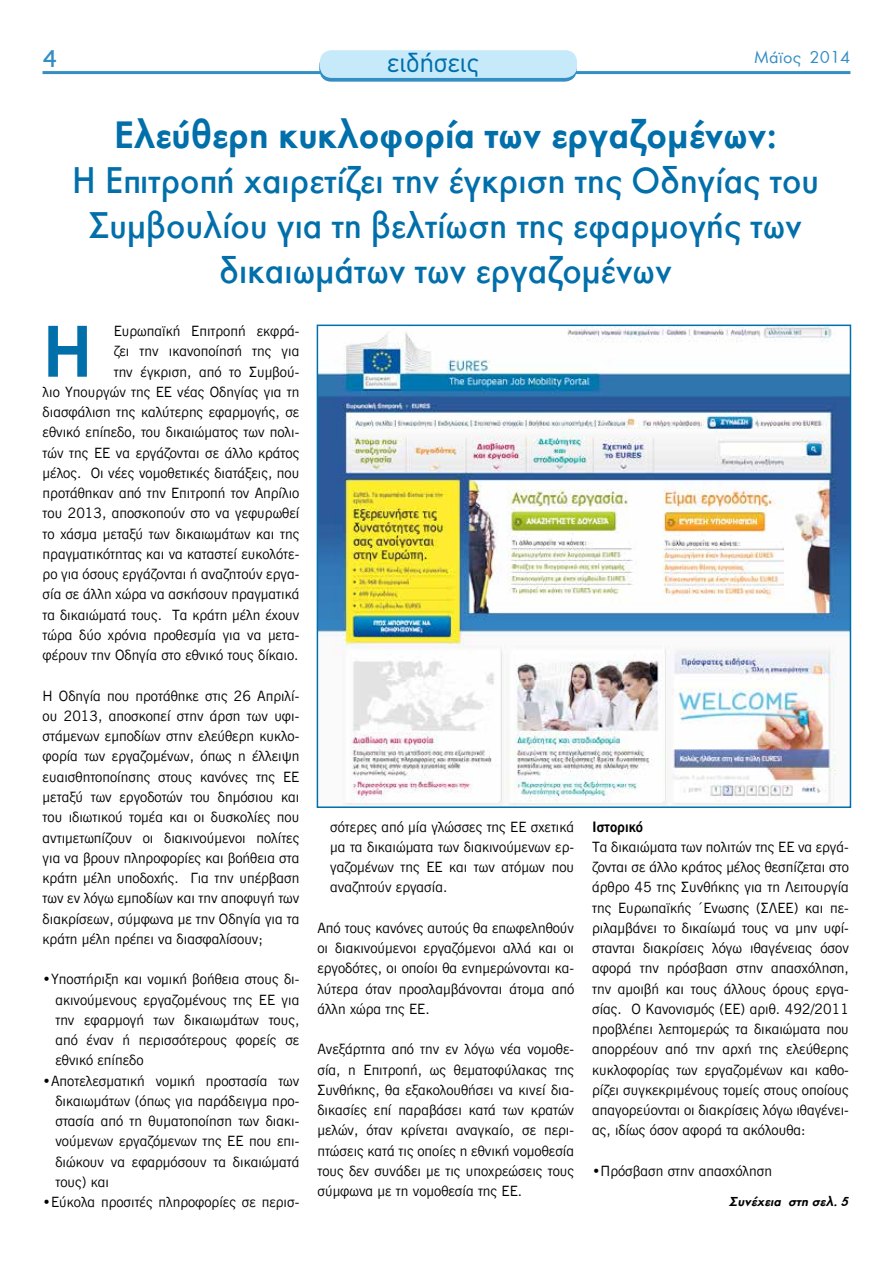
<style>
.page{position:relative;width:893px;height:1263px;background:#fff}
.page>*{position:absolute;margin:0;border:0;box-sizing:border-box;transform-origin:0 0}
.t1{font:600 69.9px "C Dsans 04";color:#006faa}
.t2{font:600 40.5px "Futura Greek";color:#006faa;scale:.95 1}
.t3{font:500 38.4px/45px "Futura Greek";color:#006faa;text-align:center;scale:.95 1}
.t4{font:27px "CF Din";color:#006faa}
.t5{font:700 22.5px "Thonburi";color:#338ec3}
.t6{font:18px "Futura Greek";color:#338ec3}
.t7{font:14.25px/20.2px "C Dsans 02";color:#000;text-align:justify}
.t8{font:600 14.25px "C Dsans 04";color:#000}
.t9{font:italic 600 13.8px "Futura Greek";color:#000}
</style>
<div class="page">
<hr style="left:43px;top:71px;width:807px;height:3px;background:#338ec3">
<div style="left:319px;top:54px;width:258px;height:28px;background:#338ec3;border-radius:12px"></div>
<div style="left:320px;top:50px;width:257px;height:28px;background:#c7eafb;border-radius:12px"></div>
<img style="left:320px;top:328px;width:528px;height:477px">
<div style="left:317px;top:325px;width:534px;height:483px;border:2px solid #006faa"></div>
<h3 class="t5" style="left:43px;top:40px;width:16px">4</h3>
<p class="t6" style="left:754px;top:48px;width:98px">Μάϊος 2014</p>
<h3 class="t4" style="left:387px;top:47px;width:93px">ειδήσεις</h3>
<h2 class="t2" style="left:114px;top:111px;width:700px">Ελεύθερη κυκλοφορία των εργαζομένων:</h2>
<h3 class="t3" style="left:72px;top:157px;width:788px">Η Επιτροπή χαιρετίζει την έγκριση της Οδηγίας του<br>Συμβουλίου για τη βελτίωση της εφαρμογής των δικαιωμάτων των εργαζομένων</h3>
<h1 class="t1" style="left:43px;top:309px;width:51px">Η</h1>
<p class="t7" style="left:43px;top:321px;width:258px;text-align:right">Ευρωπαϊκή Επιτροπή εκφρά-<br>ζει την ικανοποίησή της για<br>την έγκριση, από το Συμβού-<br>λιο Υπουργών της ΕΕ νέας Οδηγίας για τη διασφάλιση της καλύτερης εφαρμογής, σε εθνικό επίπεδο, του δικαιώματος των πολι&shy;τών της ΕΕ να εργάζονται σε άλλο κράτος μέλος. Οι νέες νομοθετικές διατάξεις, που προτάθηκαν από την Επιτροπή τον Απρίλιο του 2013, αποσκοπούν στο να γεφυρωθεί το χάσμα μεταξύ των δικαιωμάτων και της πραγματικότητας και να καταστεί ευκολότε&shy;ρο για όσους εργάζονται ή αναζητούν εργα&shy;σία σε άλλη χώρα να ασκήσουν πραγματικά τα δικαιώματά τους. Τα κράτη μέλη έχουν τώρα δύο χρόνια προθεσμία για να μετα&shy;φέρουν την Οδηγία στο εθνικό τους δίκαιο.</p>
<p class="t7" style="left:43px;top:686px;width:258px">Η Οδηγία που προτάθηκε στις 26 Απριλί&shy;ου 2013, αποσκοπεί στην άρση των υφι&shy;στάμενων εμποδίων στην ελεύθερη κυκλο&shy;φορία των εργαζομένων, όπως η έλλειψη ευαισθητοποίησης στους κανόνες της ΕΕ μεταξύ των εργοδοτών του δημόσιου και του ιδιωτικού τομέα και οι δυσκολίες που αντιμετωπίζουν οι διακινούμενοι πολίτες για να βρουν πληροφορίες και βοήθεια στα κράτη μέλη υποδοχής. Για την υπέρβαση των εν λόγω εμποδίων και την αποφυγή των διακρίσεων, σύμφωνα με την Οδηγία για τα κράτη μέλη πρέπει να διασφαλίσουν;</p>
<p class="t7" style="left:55px;top:969px;width:245px;text-indent:-13px">•Υποστήριξη και νομική βοήθεια στους δι&shy;ακινούμενους εργαζομένους της ΕΕ για την εφαρμογή των δικαιωμάτων τους, από έναν ή περισσότερους φορείς σε εθνικό επίπεδο</p>
<p class="t7" style="left:55px;top:1070px;width:245px;text-indent:-13px">•Αποτελεσματική νομική προστασία των δικαιωμάτων (όπως για παράδειγμα προ&shy;στασία από τη θυματοποίηση των διακι&shy;νούμενων εργαζόμενων της ΕΕ που επι&shy;διώκουν να εφαρμόσουν τα δικαιώματά τους) και</p>
<p class="t7" style="left:43px;top:1192px;width:258px">•Εύκολα προσιτές πληροφορίες σε περισ-</p>
<p class="t7" style="left:330px;top:817px;width:246px">σότερες από μία γλώσσες της ΕΕ σχετικά μα τα δικαιώματα των διακινούμενων ερ&shy;γαζομένων της ΕΕ και των ατόμων που αναζητούν εργασία.</p>
<p class="t7" style="left:317px;top:918px;width:258px">Από τους κανόνες αυτούς θα επωφεληθούν οι διακινούμενοι εργαζόμενοι αλλά και οι εργοδότες, οι οποίοι θα ενημερώνονται κα&shy;λύτερα όταν προσλαμβάνονται άτομα από άλλη χώρα της ΕΕ.</p>
<p class="t7" style="left:317px;top:1039px;width:258px">Ανεξάρτητα από την εν λόγω νέα νομοθε&shy;σία, η Επιτροπή, ως θεματοφύλακας της Συνθήκης, θα εξακολουθήσει να κινεί δια&shy;δικασίες επί παραβάσει κατά των κρατών μελών, όταν κρίνεται αναγκαίο, σε περι&shy;πτώσεις κατά τις οποίες η εθνική νομοθεσία τους δεν συνάδει με τις υποχρεώσεις τους σύμφωνα με τη νομοθεσία της ΕΕ.</p>
<p class="t8" style="left:592px;top:818px;width:52px">Ιστορικό</p>
<p class="t7" style="left:592px;top:837px;width:258px">Τα δικαιώματα των πολιτών της ΕΕ να εργά&shy;ζονται σε άλλο κράτος μέλος θεσπίζεται στο άρθρο 45 της Συνθήκης για τη Λειτουργία της Ευρωπαϊκής ΄Ενωσης (ΣΛΕΕ) και πε&shy;ριλαμβάνει το δικαίωμά τους να μην υφί&shy;στανται διακρίσεις λόγω ιθαγένειας όσον αφορά την πρόσβαση στην απασχόληση, την αμοιβή και τους άλλους όρους εργα&shy;σίας. Ο Κανονισμός (ΕΕ) αριθ. 492/2011 προβλέπει λεπτομερώς τα δικαιώματα που απορρέουν από την αρχή της ελεύθερης κυκλοφορίας των εργαζομένων και καθο&shy;ρίζει συγκεκριμένους τομείς στους οποίους απαγορεύονται οι διακρίσεις λόγω ιθαγένει&shy;ας, ιδίως όσον αφορά τα ακόλουθα:</p>
<p class="t7" style="left:592px;top:1161px;width:181px">•Πρόσβαση στην απασχόληση</p>
<p class="t9" style="left:729px;top:1193px;width:121px">Συνέχεια στη σελ. 5</p>
</div>
